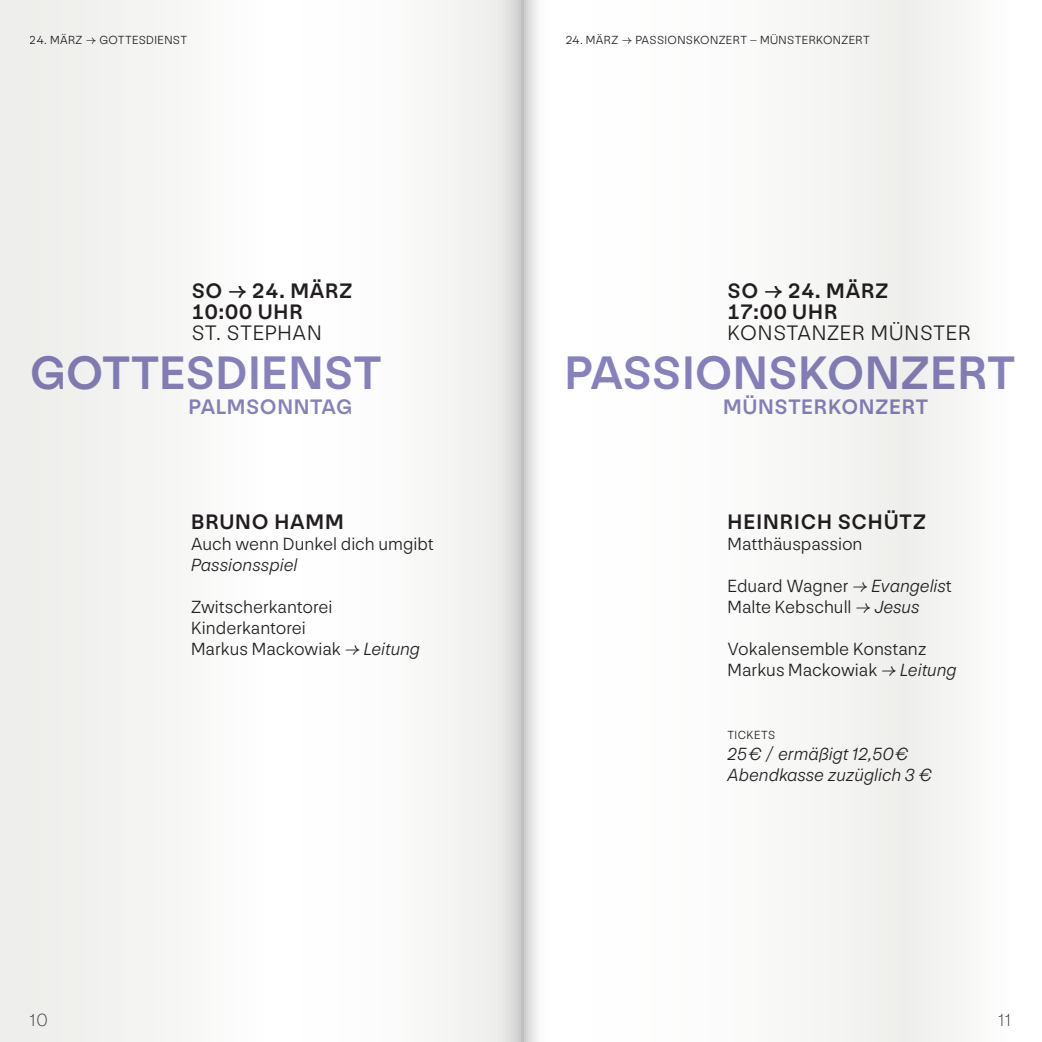
<style>
.page{position:relative;width:1042px;height:1042px;background:#fff}
.page>*{position:absolute;margin:0;border:0;box-sizing:border-box;transform-origin:0 0}
.t1{font:500 49px "NN Nouvelle Grotesk STD";letter-spacing:.005em;color:#8781bd}
.t2{font:500 21.88px/21px "NN Nouvelle Grotesk STD";letter-spacing:.04em;color:#231f20}
.t3{font:300 21.88px "NN Nouvelle Grotesk STD";letter-spacing:.03em;color:#231f20}
.t4{font:500 21.88px "NN Nouvelle Grotesk STD";letter-spacing:.025em;color:#8781bd}
.t5{font:300 18.38px/21px "NN Nouvelle Grotesk STD";color:#231f20}
.t6{font:18.38px/21px "NN Nouvelle Grotesk STD Light Diagonal";color:#231f20}
.t7{font:100 18.38px "NN Nouvelle Grotesk STD";color:#231f20}
.t8{font:300 12.25px "NN Nouvelle Grotesk STD";letter-spacing:.03em;color:#231f20}
.s1{font-family:"NN Nouvelle Grotesk STD Light Diagonal";font-weight:400}
</style>
<div class="page">
<div style="left:0;top:0;width:521px;height:1042px;background:#f6f6f5"></div>
<div style="left:521px;top:0;width:521px;height:1042px;background:linear-gradient(to right,#fafafa,#f6f6f5)"></div>
<p class="t8" style="left:30px;top:33px;width:159px">24. MÄRZ → GOTTESDIENST</p>
<p class="t2" style="left:192px;top:280px;width:162px">SO → 24. MÄRZ<br>10:00 UHR</p>
<p class="t3" style="left:192px;top:320px;width:131px">ST. STEPHAN</p>
<h1 class="t1" style="left:30px;top:343px;width:353px">GOTTESDIENST</h1>
<p class="t4" style="left:189px;top:393px;width:165px">PALMSONNTAG</p>
<p class="t2" style="left:191px;top:511px;width:154px">BRUNO HAMM</p>
<p class="t5" style="left:191px;top:533px;width:244px">Auch wenn Dunkel dich umgibt</p>
<p class="t6" style="left:191px;top:554px;width:108px">Passionsspiel</p>
<p class="t5" style="left:191px;top:596px;width:230px">Zwitscherkantorei<br>Kinderkantorei<br>Markus Mackowiak <span class="s1">→ Leitung</span></p>
<p class="t8" style="left:566px;top:33px;width:306px">24. MÄRZ → PASSIONSKONZERT – MÜNSTERKONZERT</p>
<p class="t2" style="left:727px;top:280px;width:162px">SO → 24. MÄRZ<br>17:00 UHR</p>
<p class="t3" style="left:727px;top:320px;width:245px">KONSTANZER MÜNSTER</p>
<h1 class="t1" style="left:564px;top:343px;width:452px">PASSIONSKONZERT</h1>
<p class="t4" style="left:723px;top:393px;width:206px">MÜNSTERKONZERT</p>
<p class="t2" style="left:727px;top:511px;width:200px">HEINRICH SCHÜTZ</p>
<p class="t5" style="left:727px;top:533px;width:136px">Matthäuspassion</p>
<p class="t5" style="left:727px;top:575px;width:225px">Eduard Wagner <span class="s1">→ Evangelis</span>t<br>Malte Kebschull <span class="s1">→ Jesus</span></p>
<p class="t5" style="left:727px;top:638px;width:230px">Vokalensemble Konstanz<br>Markus Mackowiak <span class="s1">→ Leitung</span></p>
<p class="t8" style="left:727px;top:728px;width:49px">TICKETS</p>
<p class="t6" style="left:727px;top:743px;width:206px">25 € / ermäßigt 12,50 €<br>Abendkasse zuzüglich 3 €</p>
<p class="t7" style="left:30px;top:1010px;width:20px">10</p>
<p class="t7" style="left:998px;top:1010px;width:15px">11</p>
</div>
